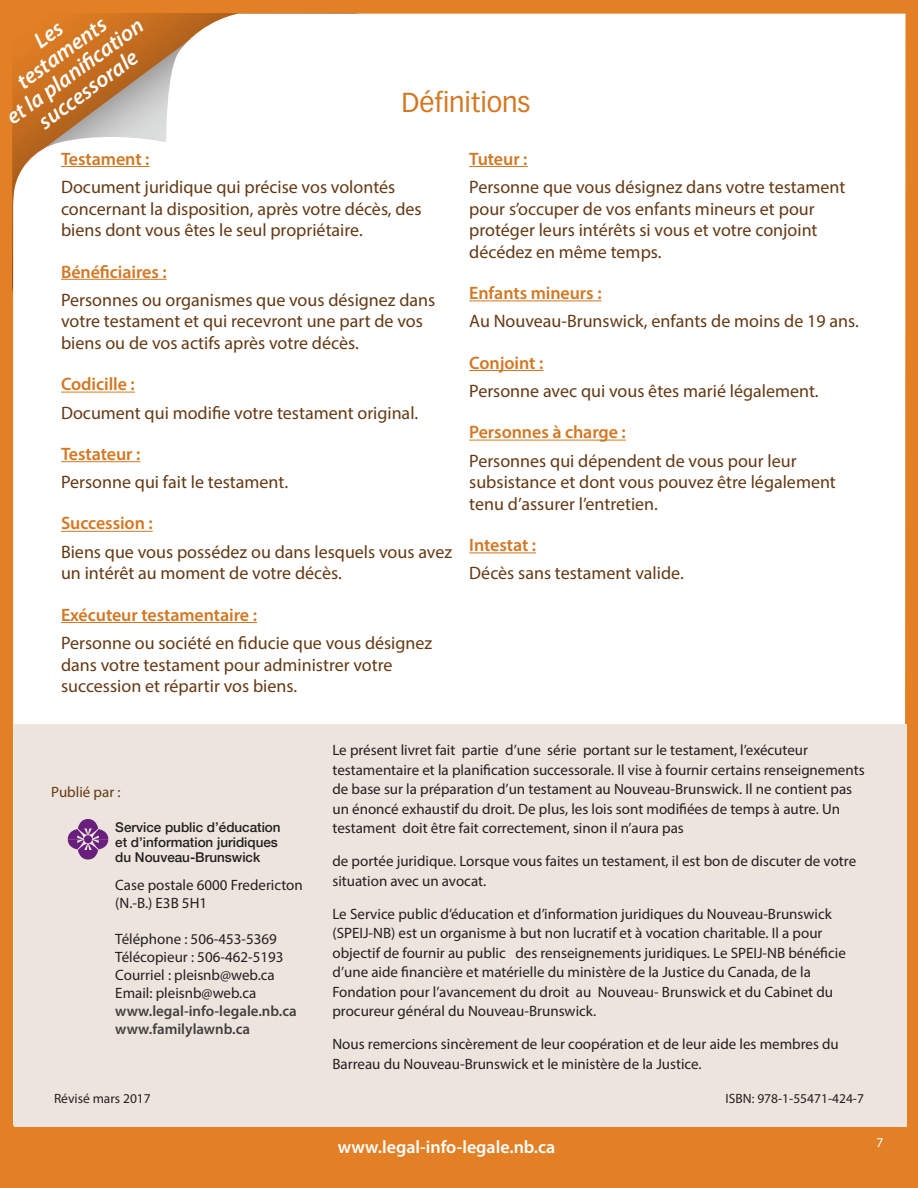
<style>
.page{position:relative;width:918px;height:1188px;background:#e38025}
.page>*{position:absolute;margin:0;border:0;box-sizing:border-box;transform-origin:0 0}
.Questions{font:27px "Vectora LT Pro";letter-spacing:-.005em;color:#d37722}
.t1{font:italic 600 22.5px "Myriad Pro";color:#fff}
.meanings{font:18px/21.6px "Myriad Pro";color:#653913}
.Words-dictionary{font:600 18px "Myriad Pro";letter-spacing:-.005em;color:#d37722}
.adressses{font:600 18px "Myriad Pro";color:#fff}
.Text{font:15px/19.5px "Myriad Pro";color:#231f20}
.addresss{font:15px/18px "Myriad Pro";color:#231f20}
.addresss-2{font:600 15px "Myriad Pro";color:#42403f}
.adressses-2{font:15px "Myriad Pro";color:#653913}
.addresss-3{font:500 13.5px/15px "Helvetica Neue";color:#231f20}
.Text-2{font:13.5px "Myriad Pro";color:#231f20}
.t2{font:13.5px "Myriad Pro";color:#fff}
</style>
<div class="page">
<div style="left:13px;top:14px;width:892px;height:1111px;background:#fff"></div>
<div style="left:14px;top:724px;width:892px;height:402px;background:#ede4de"></div>
<svg style="left:68px;top:819px;width:40px;height:41px"></svg>
<div style="left:84px;top:835px;width:8px;height:8px;background:#681f7d;border-radius:50%"></div>
<hr style="left:61px;top:166px;width:88px;height:1px;background:#d37722">
<hr style="left:61px;top:279px;width:106px;height:1px;background:#d37722">
<hr style="left:61px;top:392px;width:74px;height:1px;background:#d37722">
<hr style="left:61px;top:461px;width:79px;height:1px;background:#d37722">
<hr style="left:61px;top:531px;width:92px;height:1px;background:#d37722">
<hr style="left:61px;top:622px;width:196px;height:1px;background:#d37722">
<hr style="left:469px;top:166px;width:59px;height:1px;background:#d37722">
<hr style="left:469px;top:300px;width:133px;height:1px;background:#d37722">
<hr style="left:469px;top:370px;width:74px;height:1px;background:#d37722">
<hr style="left:469px;top:440px;width:157px;height:1px;background:#d37722">
<hr style="left:469px;top:552px;width:67px;height:1px;background:#d37722">
<svg style="left:32px;top:23px;width:159px;height:135px;background:#d0a074"></svg>
<h2 class="t1" style="left:11px;top:72px;width:106px;rotate:-36deg">testaments</h2>
<h2 class="t1" style="left:85px;top:46px;width:61px;rotate:-36deg">cation</h2>
<h2 class="t1" style="left:32px;top:112px;width:119px;rotate:-36deg">successorale</h2>
<h2 class="t1" style="left:0;top:107px;width:94px;rotate:-36deg">et la plani</h2>
<p class="Questions" style="left:402px;top:86px;width:130px">Définitions</p>
<p class="Words-dictionary" style="left:61px;top:147px;width:90px">Testament :</p>
<p class="meanings" style="left:61px;top:176px;width:362px">Document juridique qui précise vos volontés concernant la disposition, après votre décès, des biens dont vous êtes le seul propriétaire.</p>
<p class="Words-dictionary" style="left:61px;top:260px;width:107px">Bénéficiaires :</p>
<p class="meanings" style="left:61px;top:289px;width:376px">Personnes ou organismes que vous désignez dans votre testament et qui recevront une part de vos biens ou de vos actifs après votre décès.</p>
<p class="Words-dictionary" style="left:61px;top:373px;width:75px">Codicille :</p>
<p class="meanings" style="left:61px;top:402px;width:359px">Document qui modifie votre testament original.</p>
<p class="Words-dictionary" style="left:61px;top:442px;width:81px">Testateur :</p>
<p class="meanings" style="left:61px;top:471px;width:229px">Personne qui fait le testament.</p>
<p class="Words-dictionary" style="left:61px;top:512px;width:93px">Succession :</p>
<p class="meanings" style="left:61px;top:541px;width:393px">Biens que vous possédez ou dans lesquels vous avez un intérêt au moment de votre décès.</p>
<p class="Words-dictionary" style="left:61px;top:603px;width:197px">Exécuteur testamentaire :</p>
<p class="meanings" style="left:61px;top:632px;width:373px">Personne ou société en fiducie que vous désignez dans votre testament pour administrer votre succession et répartir vos biens.</p>
<p class="Words-dictionary" style="left:469px;top:147px;width:60px">Tuteur :</p>
<p class="meanings" style="left:469px;top:176px;width:378px">Personne que vous désignez dans votre testament pour ’soccuper de vos enfants mineurs et pour protéger leurs intérêts si vous et votre conjoint décédez en même temps.</p>
<p class="Words-dictionary" style="left:469px;top:282px;width:134px">Enfants mineurs :</p>
<p class="meanings" style="left:469px;top:310px;width:391px">Au Nouveau-Brunswick, enfants de moins de 19 ans.</p>
<p class="Words-dictionary" style="left:469px;top:351px;width:76px">Conjoint :</p>
<p class="meanings" style="left:469px;top:380px;width:351px">Personne avec qui vous êtes marié légalement.</p>
<p class="Words-dictionary" style="left:469px;top:421px;width:158px">Personnes à charge :</p>
<p class="meanings" style="left:469px;top:450px;width:368px">Personnes qui dépendent de vous pour leur subsistance et dont vous pouvez être légalement tenu ’d assurer ’lentretien.</p>
<p class="Words-dictionary" style="left:469px;top:534px;width:68px">Intestat :</p>
<p class="meanings" style="left:469px;top:562px;width:216px">Décès sans testament valide.</p>
<p class="adressses-2" style="left:51px;top:783px;width:71px">Publié par :</p>
<p class="addresss-3" style="left:115px;top:818px;width:167px">Service public d’éducation et d’information juridiques du Nouveau-Brunswick</p>
<p class="addresss" style="left:115px;top:876px;width:189px">Case postale 6000 Fredericton<br>N( H5B3E) . B. - 1</p>
<p class="addresss" style="left:115px;top:930px;width:163px">Téléphone : 506-453-5369</p>
<p class="addresss" style="left:115px;top:948px;width:170px">Télécopieur : 506-462-5193<br>Courriel : pleisnb@web.ca<br>Email: pleisnb@web.ca</p>
<p class="addresss-2" style="left:115px;top:1002px;width:183px">www.legal-info-legale.nb.ca</p>
<p class="addresss-2" style="left:115px;top:1020px;width:136px">www.familylawnb.ca</p>
<p class="Text-2" style="left:54px;top:1090px;width:98px">Révisé mars 2017</p>
<p class="Text" style="left:332px;top:740px;width:534px">Le présent livret fait partie ’d une série portant sur le testament ’l, exécuteur testamentaire et la planification successorale Il. vise à fournir certains renseignements de base sur la préparation ’d un testament au Nouveau-Brunswick Il. ne contient pas un énoncé exhaustif du droit. De plus, les lois sont modifiées de temps à autre. Un testament doit être fait correctement, sinon ’ni l aura pas</p>
<p class="Text" style="left:332px;top:851px;width:525px">de portée juridique. Lorsque vous faites un testament il, est bon de discuter de votre situation avec un avocat.</p>
<p class="Text" style="left:332px;top:904px;width:501px">Le Service public ’déducation et ’d information juridiques du Nouveau-Brunswick</p>
<p class="Text" style="left:332px;top:923px;width:492px">(SPEIJ-NB) est un organisme à but non lucratif et à vocation charitable aIl. pour</p>
<p class="Text" style="left:515px;top:943px;width:332px">des renseignements juridiques. Le SPEIJ-NB bénéficie</p>
<p class="Text" style="left:332px;top:943px;width:502px">objectif de fournir au public<br>’d une aide financière et matérielle du ministère de la Justice du Canada, de la Fondation pour ’l avancement du droit au Nouveau- Brunswick et du Cabinet du procureur général du Nouveau-Brunswick.</p>
<p class="Text" style="left:332px;top:1034px;width:508px">Nous remercions sincèrement de leur coopération et de leur aide les membres du<br>Barreau du Nouveau-Brunswick et le ministère de la Justice.</p>
<p class="Text-2" style="left:726px;top:1090px;width:140px">ISBN: 978-1-55471-424-7</p>
<p class="adressses" style="left:338px;top:1136px;width:219px">www.legal-info-legale.nb.ca</p>
<p class="t2" style="left:876px;top:1135px;width:8px">7</p>
</div>
